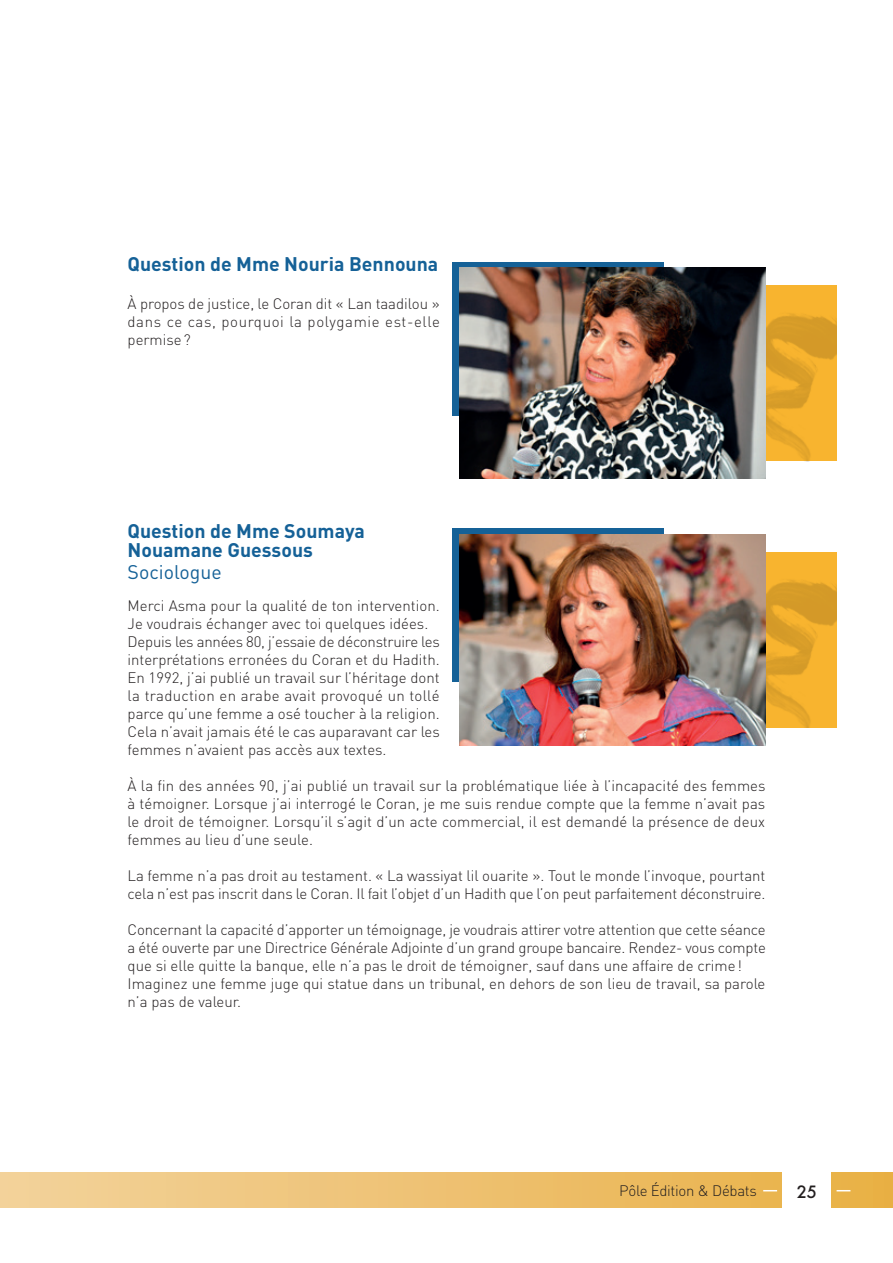
<style>
.page{position:relative;width:893px;height:1263px;background:#fff}
.page>*{position:absolute;margin:0;border:0;box-sizing:border-box;transform-origin:0 0}
.t1{font:700 19.5px/19.5px "DIN";color:#156197}
.t2{font:19.5px "DIN";color:#156197}
.t3{font:500 16.5px "Futura";color:#231f20}
.t4{font:300 15px/18px "DIN";color:#231f20}
.t5{font:300 15px "DIN";letter-spacing:-.02em;color:#231f20}
</style>
<div class="page">
<div style="left:0;top:1172px;width:893px;height:36px;background:linear-gradient(to right,#f3d29b,#e9b147)"></div>
<svg style="left:763px;top:1190px;width:14px;height:1px"></svg>
<svg style="left:837px;top:1190px;width:13px;height:1px"></svg>
<div style="left:783px;top:1165px;width:48px;height:51px;background:#fff"></div>
<div style="left:452px;top:262px;width:212px;height:154px;background:#156197"></div>
<img style="left:765px;top:294px;width:71px;height:167px">
<img style="left:459px;top:268px;width:306px;height:211px">
<div style="left:452px;top:528px;width:212px;height:154px;background:#156197"></div>
<img style="left:765px;top:560px;width:71px;height:167px">
<img style="left:459px;top:534px;width:306px;height:211px">
<h1 class="t1" style="left:128px;top:254px;width:312px">Question de Mme Nouria Bennouna</h1>
<p class="t4" style="left:128px;top:294px;width:314px;text-align:justify">À propos de justice, le Coran dit « Lan taadilou » dans ce cas, pourquoi la polygamie est-elle permise?</p>
<h1 class="t1" style="left:128px;top:520px;width:239px">Question de Mme Soumaya<br>Nouamane Guessous</h1>
<h1 class="t2" style="left:128px;top:560px;width:96px">Sociologue</h1>
<p class="t4" style="left:128px;top:597px;width:314px">Merci Asma pour la qualité de ton intervention.<br>Je voudrais échanger avec toi quelques idées.<br>Depuis les années 80, j’essaie de déconstruire les interprétations erronées du Coran et du Hadith.<br>En 1992, j’ai publié un travail sur l’héritage dont la traduction en arabe avait provoqué un tollé parce qu’une femme a osé toucher à la religion.<br>Cela n’avait jamais été le cas auparavant car les femmes n’avaient pas accès aux textes.</p>
<p class="t4" style="left:128px;top:777px;width:640px;text-align:justify">À la fin des années 90, j’ai publié un travail sur la problématique liée à l’incapacité des femmes à témoigner. Lorsque j’ai interrogé le Coran, je me suis rendue compte que la femme n’avait pas le droit de témoigner. Lorsqu’il s’agit d’un acte commercial, il est demandé la présence de deux femmes au lieu d’une seule.</p>
<p class="t4" style="left:128px;top:867px;width:639px">La femme n’a pas droit au testament. « La wassiyat lil ouarite ». Tout le monde l’invoque, pourtant cela n’est pas inscrit dans le Coran. Il fait l’objet d’un Hadith que l’on peut parfaitement déconstruire.</p>
<p class="t4" style="left:128px;top:921px;width:640px">Concernant la capacité d’apporter un témoignage, je voudrais attirer votre attention que cette séance a été ouverte par une Directrice Générale Adjointe d’un grand groupe bancaire. Rendez- vous compte que si elle quitte la banque, elle n’a pas le droit de témoigner, sauf dans une affaire de crime!<br>Imaginez une femme juge qui statue dans un tribunal, en dehors de son lieu de travail, sa parole n’a pas de valeur.</p>
<p class="t5" style="left:619px;top:1181px;width:139px">Pôle Édition &amp; Débats</p>
<p class="t3" style="left:797px;top:1180px;width:22px">25</p>
</div>
